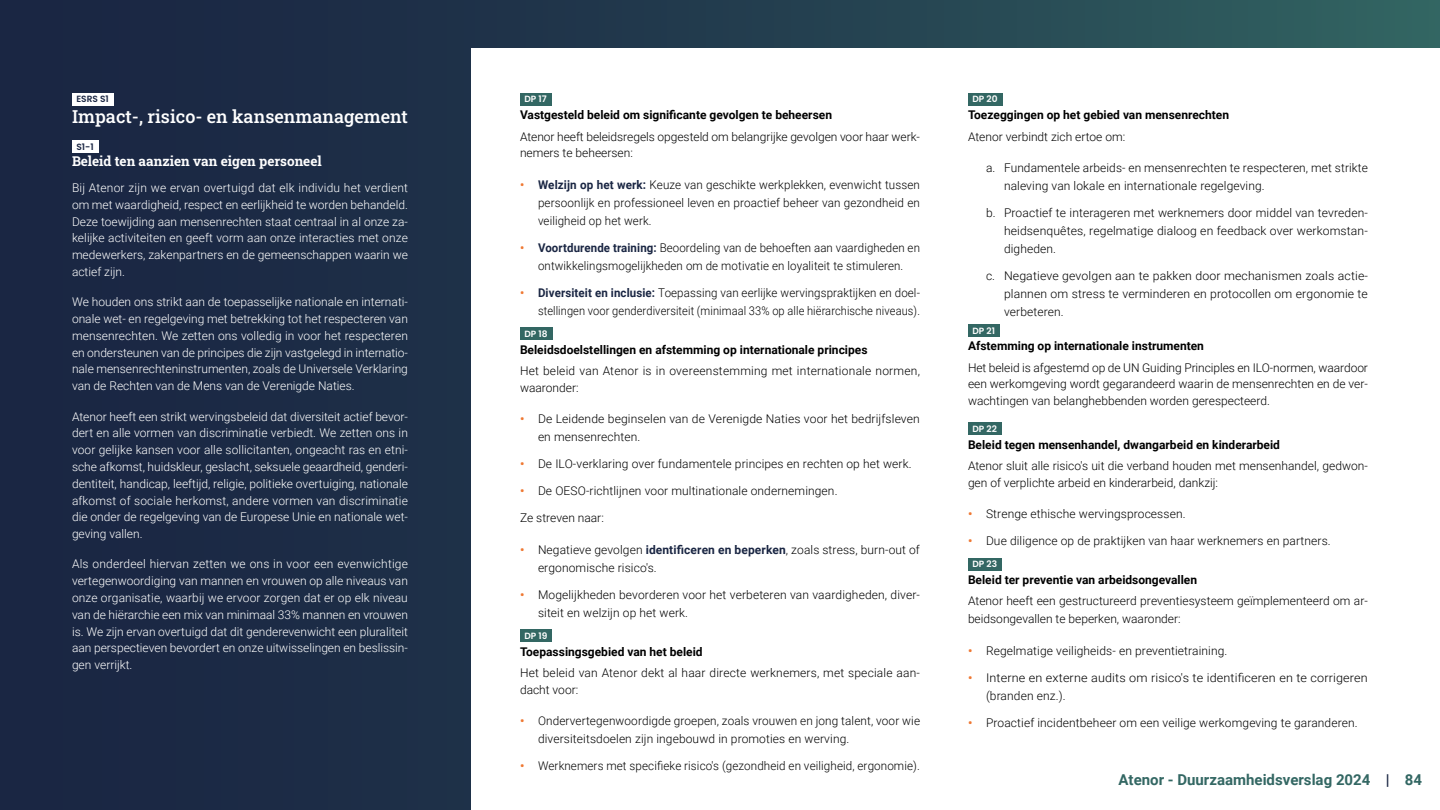
<style>
.page{position:relative;width:1440px;height:810px;background:#fff}
.page>*{position:absolute;margin:0;border:0;box-sizing:border-box;transform-origin:0 0}
.t1{font:18px "Roboto Slab";color:#fff}
.t2{font:700 15px "Roboto";color:#336763}
.t3{font:700 13.5px "Roboto Slab";color:#fff}
.t4{font:300 12px/18px "Roboto";letter-spacing:.01em;color:#000}
.t5{font:300 12px/16.8px "Roboto";color:#fff;text-align:justify}
.t6{font:700 12px "Roboto";color:#000}
.t7{font:300 12px/18px "Roboto";letter-spacing:.01em;color:#000;text-align:center;scale:.96 1}
.t8{font:300 12px/18px "Roboto";letter-spacing:.01em;color:#000;scale:1.05 1}
.t9{font:600 9px "Poppins";color:#fff}
.t10{font:600 9px "Poppins";color:#1a2643}
.s1{font-weight:700;color:#ef7832}
.s2{font-weight:700;color:#1a2643}
.s3{color:#1a2643}
</style>
<div class="page">
<div style="left:0;top:0;width:1440px;height:810px;background:linear-gradient(to right,#171e3f,#306060)"></div>
<div style="left:472px;top:48px;width:968px;height:762px;background:#fff"></div>
<div style="left:72px;top:93px;width:41px;height:13px;background:#fff"></div>
<div style="left:72px;top:141px;width:26px;height:12px;background:#fff"></div>
<div style="left:520px;top:93px;width:31px;height:13px;background:#336763"></div>
<div style="left:520px;top:327px;width:32px;height:13px;background:#336763"></div>
<div style="left:520px;top:629px;width:32px;height:13px;background:#336763"></div>
<div style="left:968px;top:93px;width:34px;height:13px;background:#336763"></div>
<div style="left:968px;top:324px;width:31px;height:13px;background:#336763"></div>
<div style="left:968px;top:422px;width:33px;height:13px;background:#336763"></div>
<div style="left:968px;top:558px;width:34px;height:12px;background:#336763"></div>
<p class="t10" style="left:76px;top:94px;width:34px">ESRS S1</p>
<h1 class="t1" style="left:72px;top:105px;width:337px">Impact-, risico- en kansenmanagement</h1>
<p class="t10" style="left:76px;top:142px;width:19px">S1-1</p>
<p class="t3" style="left:72px;top:152px;width:251px">Beleid ten aanzien van eigen personeel</p>
<p class="t5" style="left:72px;top:179px;width:338px">Bij Atenor zijn we ervan overtuigd dat elk individu het verdient om met waardigheid, respect en eerlijkheid te worden behandeld.<br>Deze toewijding aan mensenrechten staat centraal in al onze za&shy;kelijke activiteiten en geeft vorm aan onze interacties met onze medewerkers, zakenpartners en de gemeenschappen waarin we actief zijn.</p>
<p class="t5" style="left:72px;top:293px;width:337px">We houden ons strikt aan de toepasselijke nationale en internati&shy;onale wet- en regelgeving met betrekking tot het respecteren van mensenrechten. We zetten ons volledig in voor het respecteren en ondersteunen van de principes die zijn vastgelegd in internatio&shy;nale mensenrechteninstrumenten, zoals de Universele Verklaring van de Rechten van de Mens van de Verenigde Naties.</p>
<p class="t5" style="left:72px;top:407px;width:338px">Atenor heeft een strikt wervingsbeleid dat diversiteit actief bevor&shy;dert en alle vormen van discriminatie verbiedt. We zetten ons in voor gelijke kansen voor alle sollicitanten, ongeacht ras en etni&shy;sche afkomst, huidskleur, geslacht, seksuele geaardheid, genderi&shy;dentiteit, handicap, leeftijd, religie, politieke overtuiging, nationale afkomst of sociale herkomst, andere vormen van discriminatie die onder de regelgeving van de Europese Unie en nationale wet&shy;geving vallen.</p>
<p class="t5" style="left:72px;top:555px;width:338px">Als onderdeel hiervan zetten we ons in voor een evenwichtige vertegenwoordiging van mannen en vrouwen op alle niveaus van onze organisatie, waarbij we ervoor zorgen dat er op elk niveau van de hiërarchie een mix van minimaal 33% mannen en vrouwen is. We zijn ervan overtuigd dat dit genderevenwicht een pluraliteit aan perspectieven bevordert en onze uitwisselingen en beslissin&shy;gen verrijkt.</p>
<p class="t9" style="left:524px;top:94px;width:24px">DP 17</p>
<p class="t6" style="left:520px;top:107px;width:314px">Vastgesteld beleid om significante gevolgen te beheersen</p>
<p class="t4" style="left:520px;top:127px;width:401px;line-height:16.8px">Atenor heeft beleidsregels opgesteld om belangrijke gevolgen voor haar werk&shy;nemers te beheersen:</p>
<p class="t4" style="left:538px;top:175px;width:383px;text-align:justify;text-indent:-18px"><span class="s1">•</span> <span class="s2">Welzijn op het werk:</span> Keuze van geschikte werkplekken, evenwicht tussen persoonlijk en professioneel leven en proactief beheer van gezondheid en veiligheid op het werk.</p>
<p class="t7" style="left:520px;top:238px;width:418px"><span class="s1">•</span> <span class="s2">Voortdurende training:</span> Beoordeling van de behoeften aan vaardigheden en ontwikkelingsmogelijkheden om de motivatie en loyaliteit te stimuleren.</p>
<p class="t7" style="left:520px;top:283px;width:418px;text-align:right"><span class="s1">•</span> <span class="s2">Diversiteit en inclusie:</span> Toepassing van eerlijke wervingspraktijken en doel&shy;stellingen voor genderdiversiteit (minimaal 33% op alle hiërarchische niveaus).</p>
<p class="t9" style="left:525px;top:329px;width:25px">DP 18</p>
<p class="t6" style="left:520px;top:341px;width:349px">Beleidsdoelstellingen en afstemming op internationale principes</p>
<p class="t4" style="left:520px;top:362px;width:401px;line-height:16.8px">Het beleid van Atenor is in overeenstemming met internationale normen, waaronder:</p>
<p class="t4" style="left:538px;top:410px;width:383px;text-indent:-18px"><span class="s1">•</span> De Leidende beginselen van de Verenigde Naties voor het bedrijfsleven en mensenrechten.</p>
<p class="t4" style="left:520px;top:455px;width:393px"><span class="s1">•</span> De ILO-verklaring over fundamentele principes en rechten op het werk.</p>
<p class="t4" style="left:520px;top:482px;width:319px"><span class="s1">•</span> De OESO-richtlijnen voor multinationale ondernemingen.</p>
<p class="t4" style="left:520px;top:509px;width:85px">Ze streven naar:</p>
<p class="t4" style="left:538px;top:540px;width:383px;text-indent:-18px"><span class="s1">•</span> Negatieve gevolgen <span class="s2">identificeren en beperken</span>, zoals stress, burn-out of ergonomische risico's.</p>
<p class="t4" style="left:538px;top:585px;width:383px;text-indent:-18px"><span class="s1">•</span> Mogelijkheden bevorderen voor het verbeteren van vaardigheden, diver&shy;siteit en welzijn op het werk.</p>
<p class="t9" style="left:525px;top:630px;width:24px">DP 19</p>
<p class="t6" style="left:520px;top:643px;width:184px">Toepassingsgebied van het beleid</p>
<p class="t4" style="left:520px;top:664px;width:401px;line-height:16.8px">Het beleid van Atenor dekt al haar directe werknemers, met speciale aan&shy;dacht voor:</p>
<p class="t4" style="left:538px;top:712px;width:384px;text-indent:-18px"><span class="s1">•</span> Ondervertegenwoordigde groepen, zoals vrouwen en jong talent, voor wie diversiteitsdoelen zijn ingebouwd in promoties en werving.</p>
<p class="t4" style="left:520px;top:757px;width:401px"><span class="s1">•</span> Werknemers met specifieke risico's (gezondheid en veiligheid, ergonomie).</p>
<p class="t9" style="left:972px;top:94px;width:27px">DP 20</p>
<p class="t6" style="left:968px;top:107px;width:263px">Toezeggingen op het gebied van mensenrechten</p>
<p class="t4" style="left:968px;top:127px;width:159px">Atenor verbindt zich ertoe om:</p>
<p class="t4" style="left:1004px;top:158px;width:365px;text-indent:-18px">a. Fundamentele arbeids- en mensenrechten te respecteren, met strikte naleving van lokale en internationale regelgeving.</p>
<p class="t4" style="left:1004px;top:203px;width:365px;text-align:justify;text-indent:-18px">b. Proactief te interageren met werknemers door middel van tevreden&shy;heidsenquêtes, regelmatige dialoog en feedback over werkomstan&shy;digheden.</p>
<p class="t4" style="left:1004px;top:266px;width:365px;text-align:justify;text-indent:-18px">c. Negatieve gevolgen aan te pakken door mechanismen zoals actie&shy;plannen om stress te verminderen en protocollen om ergonomie te verbeteren.</p>
<p class="t9" style="left:972px;top:325px;width:24px">DP 21</p>
<p class="t6" style="left:968px;top:338px;width:238px">Afstemming op internationale instrumenten</p>
<p class="t4" style="left:968px;top:359px;width:402px;line-height:16.8px;text-align:justify">Het beleid is afgestemd op de UN Guiding Principles en ILO-normen, waardoor een werkomgeving wordt gegarandeerd waarin de mensenrechten en de ver&shy;wachtingen van belanghebbenden worden gerespecteerd.</p>
<p class="t9" style="left:972px;top:423px;width:26px">DP 22</p>
<p class="t6" style="left:968px;top:436px;width:314px">Beleid tegen mensenhandel, dwangarbeid en kinderarbeid</p>
<p class="t4" style="left:968px;top:457px;width:401px;line-height:16.8px">Atenor sluit alle risico's uit die verband houden met mensenhandel, gedwon&shy;gen of verplichte arbeid en kinderarbeid, dankzij:</p>
<p class="t4" style="left:968px;top:505px;width:219px"><span class="s1">•</span> Strenge ethische wervingsprocessen.</p>
<p class="t4" style="left:968px;top:532px;width:364px"><span class="s1">•</span> Due diligence op de praktijken van haar werknemers en partners.</p>
<p class="t9" style="left:972px;top:559px;width:26px">DP 23</p>
<p class="t6" style="left:968px;top:571px;width:231px">Beleid ter preventie van arbeidsongevallen</p>
<p class="t4" style="left:968px;top:592px;width:401px">Atenor heeft een gestructureerd preventiesysteem geïmplementeerd om ar&shy;beidsongevallen te beperken, waaronder:</p>
<p class="t4" style="left:968px;top:641px;width:261px"><span class="s1">•</span> Regelmatige veiligheids- en preventietraining.</p>
<p class="t8" style="left:986px;top:668px;width:365px;text-indent:-18px"><span class="s1">•</span> Interne en externe audits om risico's te identificeren en te corrigeren (branden enz.).</p>
<p class="t4" style="left:968px;top:713px;width:391px"><span class="s1">•</span> Proactief incidentbeheer om een veilige werkomgeving te garanderen.</p>
<p class="t2" style="left:1119px;top:769px;width:305px">Atenor - Duurzaamheidsverslag 2024 <span class="s3">|</span> 84</p>
</div>
